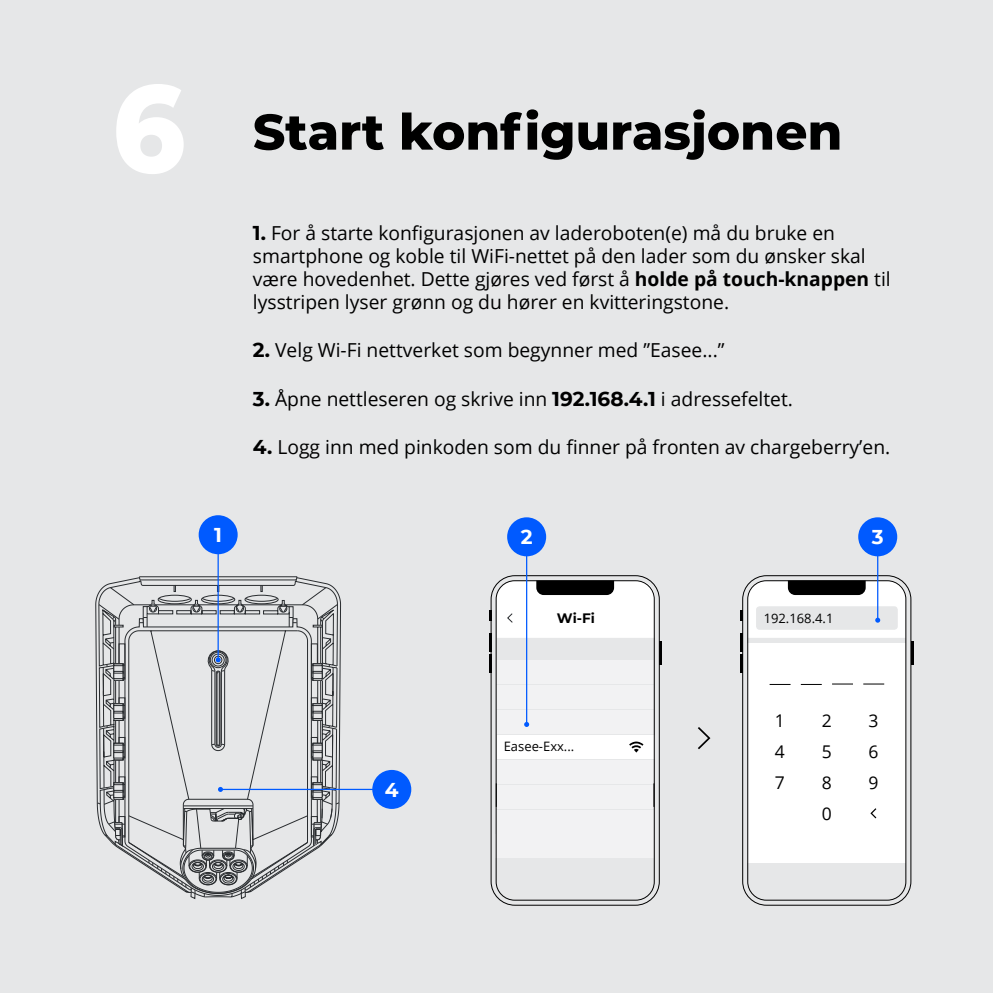
<style>
.page{position:relative;width:993px;height:993px;background:#fff}
.page>*{position:absolute;margin:0;border:0;box-sizing:border-box;transform-origin:0 0}
.t1{font:800 123.75px "Montserrat";color:#fff;scale:.91 1}
.Heading{font:800 50px "Montserrat";color:#000}
.t2{font:700 20px "Montserrat";color:#fff}
.t3{font:19.25px/23px "Open Sans";color:#000}
.t4{font:17.5px "Open Sans";color:#000}
.t5{font:700 13.75px "Montserrat";color:#000}
.t6{font:13px "Open Sans";color:#000}
.s1{font-family:"Montserrat";font-weight:700;font-size:20px}
.s2{font-weight:700}
</style>
<div class="page">
<div style="left:0;top:0;width:992px;height:992px;background:#e6e7e8"></div>
<div style="left:495px;top:834px;width:158px;height:23px;background:#f2f2f3"></div>
<div style="left:495px;top:759px;width:158px;height:24px;background:#f2f2f3"></div>
<div style="left:495px;top:784px;width:158px;height:24px;background:#f2f2f3"></div>
<div style="left:495px;top:809px;width:158px;height:24px;background:#f2f2f3"></div>
<div style="left:497px;top:734px;width:157px;height:24px;background:#fff"></div>
<div style="left:747px;top:642px;width:158px;height:220px;background:#fff"></div>
<div style="left:496px;top:660px;width:157px;height:23px;background:#f2f2f3"></div>
<div style="left:496px;top:709px;width:157px;height:24px;background:#f2f2f3"></div>
<div style="left:496px;top:685px;width:157px;height:23px;background:#f2f2f3"></div>
<div style="left:490px;top:575px;width:169px;height:330px;border:1px solid #000;border-radius:24px"></div>
<div style="left:495px;top:580px;width:159px;height:320px;border:1px solid #000;border-radius:19px"></div>
<hr style="left:659px;top:641px;width:2px;height:23px;background:#000">
<div style="left:742px;top:575px;width:168px;height:330px;border:1px solid #000;border-radius:24px"></div>
<div style="left:747px;top:580px;width:158px;height:320px;border:1px solid #000;border-radius:19px"></div>
<hr style="left:910px;top:641px;width:2px;height:23px;background:#000">
<svg style="left:629px;top:741px;width:14px;height:11px"></svg>
<svg style="left:489px;top:580px;width:165px;height:92px"></svg>
<svg style="left:698px;top:727px;width:13px;height:23px"></svg>
<svg style="left:495px;top:783px;width:1px;height:23px"></svg>
<svg style="left:770px;top:683px;width:20px;height:1px"></svg>
<svg style="left:801px;top:683px;width:20px;height:1px"></svg>
<svg style="left:832px;top:683px;width:20px;height:1px"></svg>
<svg style="left:863px;top:683px;width:20px;height:1px"></svg>
<svg style="left:870px;top:808px;width:7px;height:11px"></svg>
<hr style="left:217px;top:547px;width:2px;height:112px;background:#005aff">
<hr style="left:876px;top:549px;width:2px;height:71px;background:#005aff">
<svg style="left:740px;top:580px;width:165px;height:92px"></svg>
<hr style="left:526px;top:524px;width:1px;height:200px;background:#005aff">
<svg style="left:524px;top:721px;width:5px;height:5px"></svg>
<hr style="left:220px;top:788px;width:154px;height:1px;background:#005aff">
<svg style="left:95px;top:576px;width:244px;height:323px"></svg>
<div style="left:198px;top:515px;width:39px;height:39px;background:#005aff;border-radius:50%"></div>
<div style="left:857px;top:517px;width:39px;height:39px;background:#005aff;border-radius:50%"></div>
<div style="left:507px;top:517px;width:39px;height:39px;background:#005aff;border-radius:50%"></div>
<div style="left:372px;top:769px;width:39px;height:39px;background:#005aff;border-radius:50%"></div>
<p class="t1" style="left:112px;top:38px;width:82px">6</p>
<p class="Heading" style="left:253px;top:95px;width:590px">Start konfigurasjonen</p>
<p class="t3" style="left:253px;top:221px;width:639px"><span class="s1">1.</span> For å starte konfigurasjonen av laderoboten(e) må du bruke en smartphone og koble til WiFi-nettet på den lader som du ønsker skal være hovedenhet. Dette gjøres ved først å <span class="s2">holde på touch-knappen</span> til lysstripen lyser grønn og du hører en kvitteringstone.</p>
<p class="t3" style="left:253px;top:338px;width:473px"><span class="s1">2.</span> Velg Wi-Fi nettverket som begynner med ”Easee...”</p>
<p class="t3" style="left:253px;top:387px;width:541px"><span class="s1">3.</span> Åpne nettleseren og skrive inn <span class="s1">192.168.4.1</span> i adressefeltet.</p>
<p class="t3" style="left:253px;top:435px;width:638px"><span class="s1">4.</span> Logg inn med pinkoden som du finner på fronten av chargeberry’en.</p>
<p class="t2" style="left:214px;top:520px;width:9px">1</p>
<p class="t2" style="left:520px;top:522px;width:13px">2</p>
<p class="t2" style="left:871px;top:522px;width:13px">3</p>
<p class="t5" style="left:556px;top:608px;width:39px">Wi-Fi</p>
<p class="t6" style="left:763px;top:609px;width:71px">192.168.4.1</p>
<p class="t2" style="left:385px;top:774px;width:15px">4</p>
<p class="t6" style="left:503px;top:737px;width:72px">Easee-Exx...</p>
<p class="t4" style="left:774px;top:708px;width:12px">1</p>
<p class="t4" style="left:774px;top:739px;width:12px">4</p>
<p class="t4" style="left:774px;top:770px;width:12px">7</p>
<p class="t4" style="left:821px;top:708px;width:12px">2</p>
<p class="t4" style="left:821px;top:739px;width:12px">5</p>
<p class="t4" style="left:821px;top:770px;width:12px">8</p>
<p class="t4" style="left:821px;top:801px;width:12px">0</p>
<p class="t4" style="left:868px;top:708px;width:12px">3</p>
<p class="t4" style="left:868px;top:739px;width:12px">6</p>
<p class="t4" style="left:868px;top:770px;width:12px">9</p>
</div>
